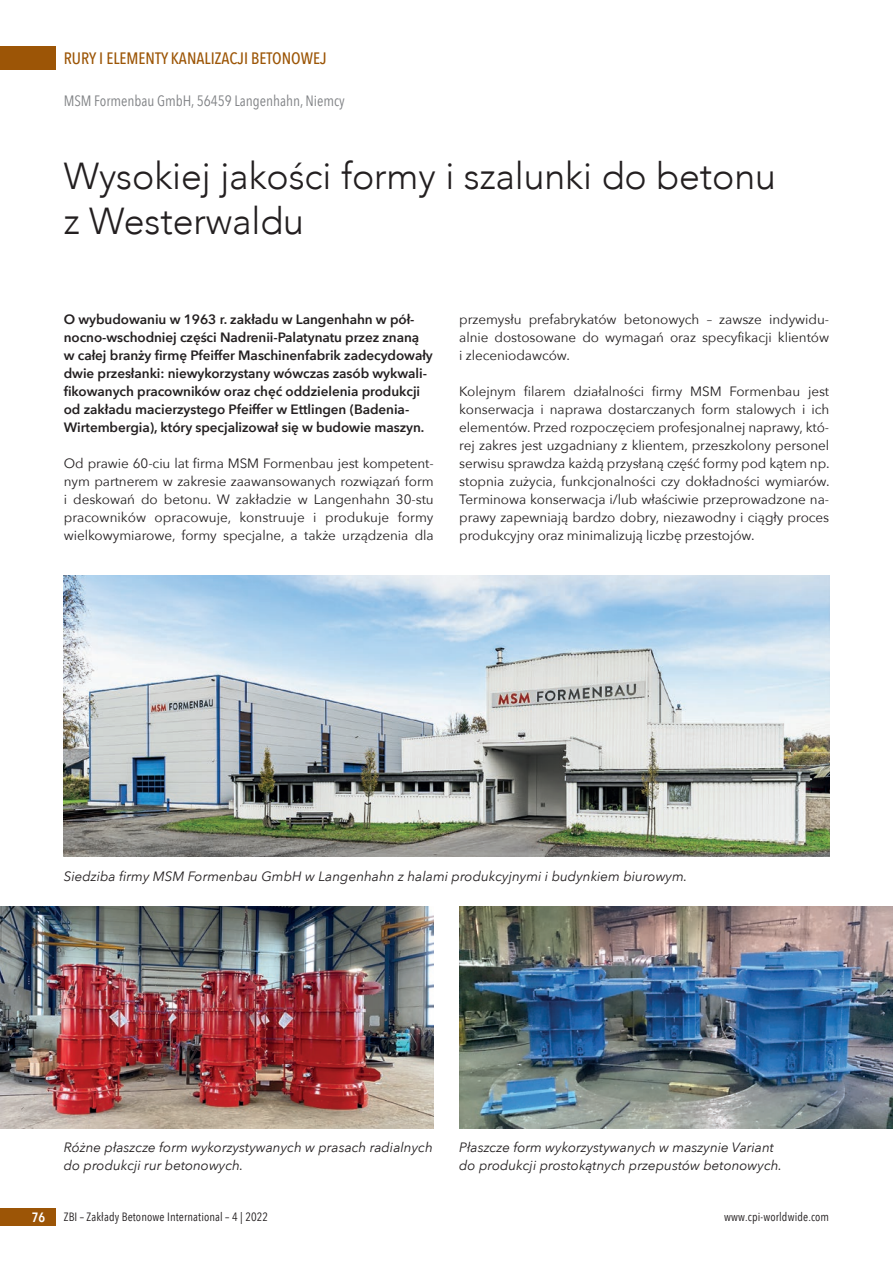
<style>
.page{position:relative;width:893px;height:1263px;background:#fff}
.page>*{position:absolute;margin:0;border:0;box-sizing:border-box;transform-origin:0 0}
.t1{font:300 37.5px/45px "Avenir";letter-spacing:-.005em;color:#231f20}
.t2{font:16.5px "Avenir Next Cond Md";color:#9c5506}
.t3{font:15px "Avenir Next Cond";letter-spacing:-.005em;color:#808285}
.t4{font:13.5px/18px "Avenir Next";letter-spacing:-.005em;color:#231f20;text-align:justify}
.t5{font:13.5px/18px "Avenir Next Dm Bd";letter-spacing:-.005em;color:#231f20}
.t6{font:italic 13.5px/18px "Avenir Next";color:#231f20}
.t7{font:13.5px "Avenir Next Cond Dm Bd";color:#fff}
.t8{font:12px "Avenir Next Cond";letter-spacing:.01em;color:#231f20}
</style>
<div class="page">
<div style="left:0;top:47px;width:55px;height:23px;background:#9c5506"></div>
<div style="left:0;top:1208px;width:55px;height:18px;background:#9c5506"></div>
<img style="left:64px;top:575px;width:765px;height:282px">
<img style="left:0;top:907px;width:434px;height:221px">
<img style="left:459px;top:907px;width:434px;height:221px">
<p class="t2" style="left:64px;top:49px;width:264px">RURY I ELEMENTY KANALIZACJI BETONOWEJ</p>
<p class="t3" style="left:64px;top:88px;width:282px">MSM Formenbau GmbH, 56459 Langenhahn, Niemcy</p>
<h1 class="t1" style="left:64px;top:153px;width:714px">Wysokiej jakości formy i szalunki do betonu z Westerwaldu</h1>
<p class="t5" style="left:64px;top:310px;width:371px">O wybudowaniu w 1963 r. zakładu w Langenhahn w pół&shy;nocno-wschodniej części Nadrenii-Palatynatu przez znaną w całej branży firmę Pfeiffer Maschinenfabrik zadecydowały dwie przesłanki: niewykorzystany wówczas zasób wykwali&shy;fikowanych pracowników oraz chęć oddzielenia produkcji od zakładu macierzystego Pfeiffer w Ettlingen (Badenia-Wirtembergia), który specjalizował się w budowie maszyn.</p>
<p class="t4" style="left:64px;top:454px;width:371px">Od prawie 60-ciu lat firma MSM Formenbau jest kompetent&shy;nym partnerem w zakresie zaawansowanych rozwiązań form i deskowań do betonu. W zakładzie w Langenhahn 30-stu pracowników opracowuje, konstruuje i produkuje formy wielkowymiarowe, formy specjalne, a także urządzenia dla</p>
<p class="t4" style="left:459px;top:310px;width:371px">przemysłu prefabrykatów betonowych – zawsze indywidu&shy;alnie dostosowane do wymagań oraz specyfikacji klientów i zleceniodawców.</p>
<p class="t4" style="left:459px;top:382px;width:372px">Kolejnym filarem działalności firmy MSM Formenbau jest konserwacja i naprawa dostarczanych form stalowych i ich elementów. Przed rozpoczęciem profesjonalnej naprawy, któ&shy;rej zakres jest uzgadniany z klientem, przeszkolony personel serwisu sprawdza każdą przysłaną część formy pod kątem np. stopnia zużycia, funkcjonalności czy dokładności wymiarów.<br>Terminowa konserwacja i/lub właściwie przeprowadzone na&shy;prawy zapewniają bardzo dobry, niezawodny i ciągły proces produkcyjny oraz minimalizują liczbę przestojów.</p>
<p class="t6" style="left:64px;top:866px;width:625px">Siedziba firmy MSM Formenbau GmbH w Langenhahn z halami produkcyjnymi i budynkiem biurowym.</p>
<p class="t6" style="left:64px;top:1138px;width:370px">Różne płaszcze form wykorzystywanych w prasach radialnych do produkcji rur betonowych.</p>
<p class="t6" style="left:459px;top:1138px;width:324px">Płaszcze form wykorzystywanych w maszynie Variant do produkcji prostokątnych przepustów betonowych.</p>
<p class="t7" style="left:32px;top:1206px;width:15px">76</p>
<p class="t8" style="left:64px;top:1207px;width:206px">ZBI – Zakłady Betonowe International – 4 | 2022</p>
<p class="t8" style="left:724px;top:1207px;width:107px">www.cpi-worldwide.com</p>
</div>
